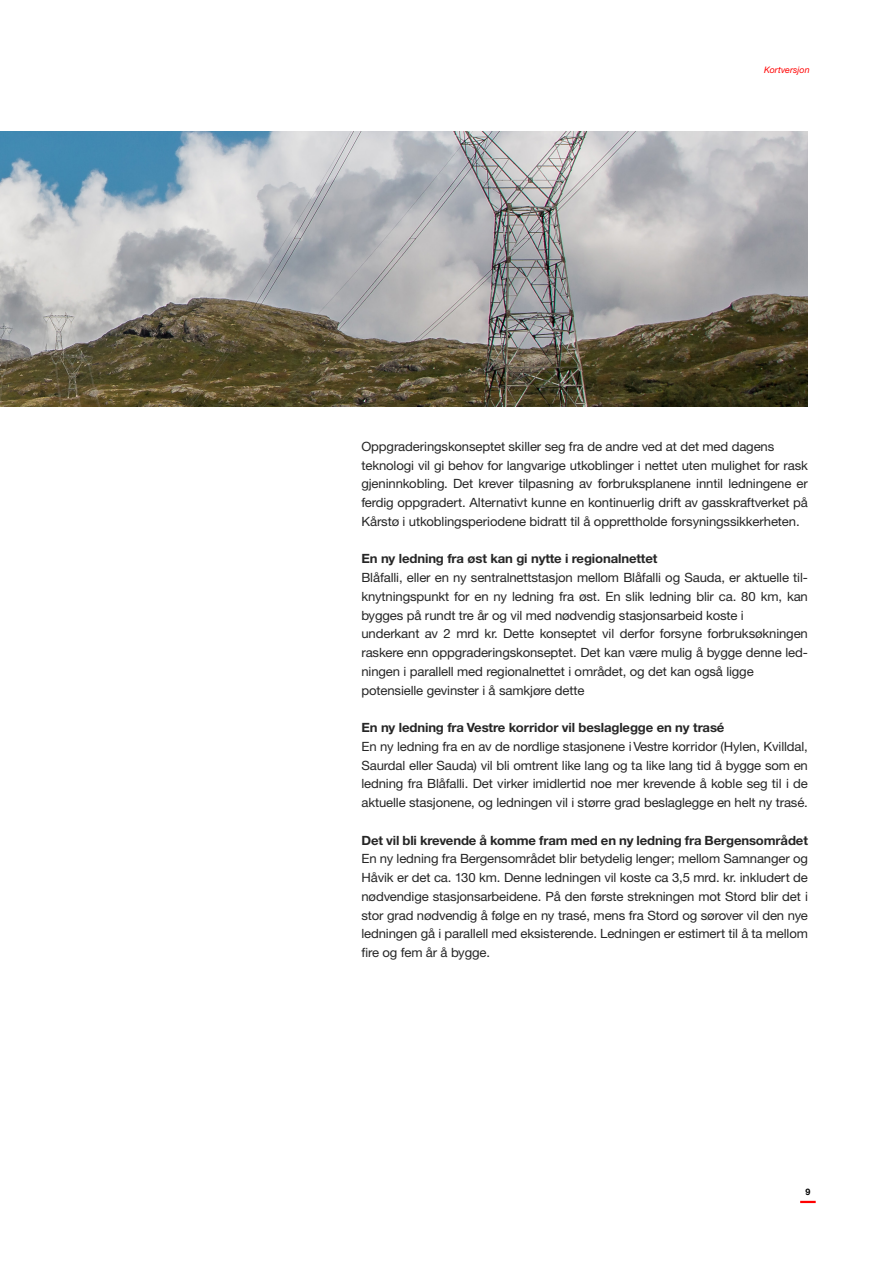
<style>
.page{position:relative;width:893px;height:1263px;background:#fff}
.page>*{position:absolute;margin:0;border:0;box-sizing:border-box;transform-origin:0 0}
.t1{font:12.75px/18.8px "Helvetica Neue CE";letter-spacing:-.01em;color:#262626}
.t2{font:700 12.75px "Helvetica Neue CE";letter-spacing:-.01em;color:#262626}
.t3{font:italic 9px "Helvetica Neue CE";letter-spacing:.005em;color:#f00}
.t4{font:700 9px "Helvetica Neue CE";color:#000}
</style>
<div class="page">
<svg style="left:800px;top:1201px;width:16px;height:2px"></svg>
<img style="left:0;top:132px;width:808px;height:274px">
<p class="t3" style="left:764px;top:64px;width:47px">Kortversjon</p>
<p class="t1" style="left:361px;top:437px;width:448px">Oppgraderingskonseptet skiller seg fra de andre ved at det med dagens teknologi vil gi behov for langvarige utkoblinger i nettet uten mulighet for rask gjeninnkobling. Det krever tilpasning av forbruksplanene inntil ledningene er ferdig oppgradert. Alternativt kunne en kontinuerlig drift av gasskraftverket på Kårstø i utkoblingsperiodene bidratt til å opprettholde forsyningssikkerheten.</p>
<p class="t2" style="left:361px;top:551px;width:297px">En ny ledning fra øst kan gi nytte i regionalnettet</p>
<p class="t1" style="left:361px;top:568px;width:448px">Blåfalli, eller en ny sentralnettstasjon mellom Blåfalli og Sauda, er aktuelle til&shy;knytningspunkt for en ny ledning fra øst. En slik ledning blir ca. 80 km, kan bygges på rundt tre år og vil med nødvendig stasjonsarbeid koste i<br>underkant av 2 mrd kr. Dette konseptet vil derfor forsyne forbruksøkningen raskere enn oppgraderingskonseptet. Det kan være mulig å bygge denne led&shy;ningen i parallell med regionalnettet i området, og det kan også ligge potensielle gevinster i å samkjøre dette</p>
<p class="t2" style="left:361px;top:720px;width:365px">En ny ledning fra Vestre korridor vil beslaglegge en ny trasé</p>
<p class="t1" style="left:361px;top:737px;width:448px;text-align:justify">En ny ledning fra en av de nordlige stasjonene i Vestre korridor (Hylen, Kvilldal, Saurdal eller Sauda) vil bli omtrent like lang og ta like lang tid å bygge som en ledning fra Blåfalli. Det virker imidlertid noe mer krevende å koble seg til i de aktuelle stasjonene, og ledningen vil i større grad beslaglegge en helt ny trasé.</p>
<p class="t2" style="left:361px;top:832px;width:448px">Det vil bli krevende å komme fram med en ny ledning fra Bergensområdet</p>
<p class="t1" style="left:361px;top:849px;width:448px;text-align:justify">En ny ledning fra Bergensområdet blir betydelig lenger; mellom Samnanger og Håvik er det ca. 130 km. Denne ledningen vil koste ca 3,5 mrd. kr. inkludert de nødvendige stasjonsarbeidene. På den første strekningen mot Stord blir det i stor grad nødvendig å følge en ny trasé, mens fra Stord og sørover vil den nye ledningen gå i parallell med eksisterende. Ledningen er estimert til å ta mellom fire og fem år å bygge.</p>
<p class="t4" style="left:805px;top:1186px;width:6px">9</p>
</div>
